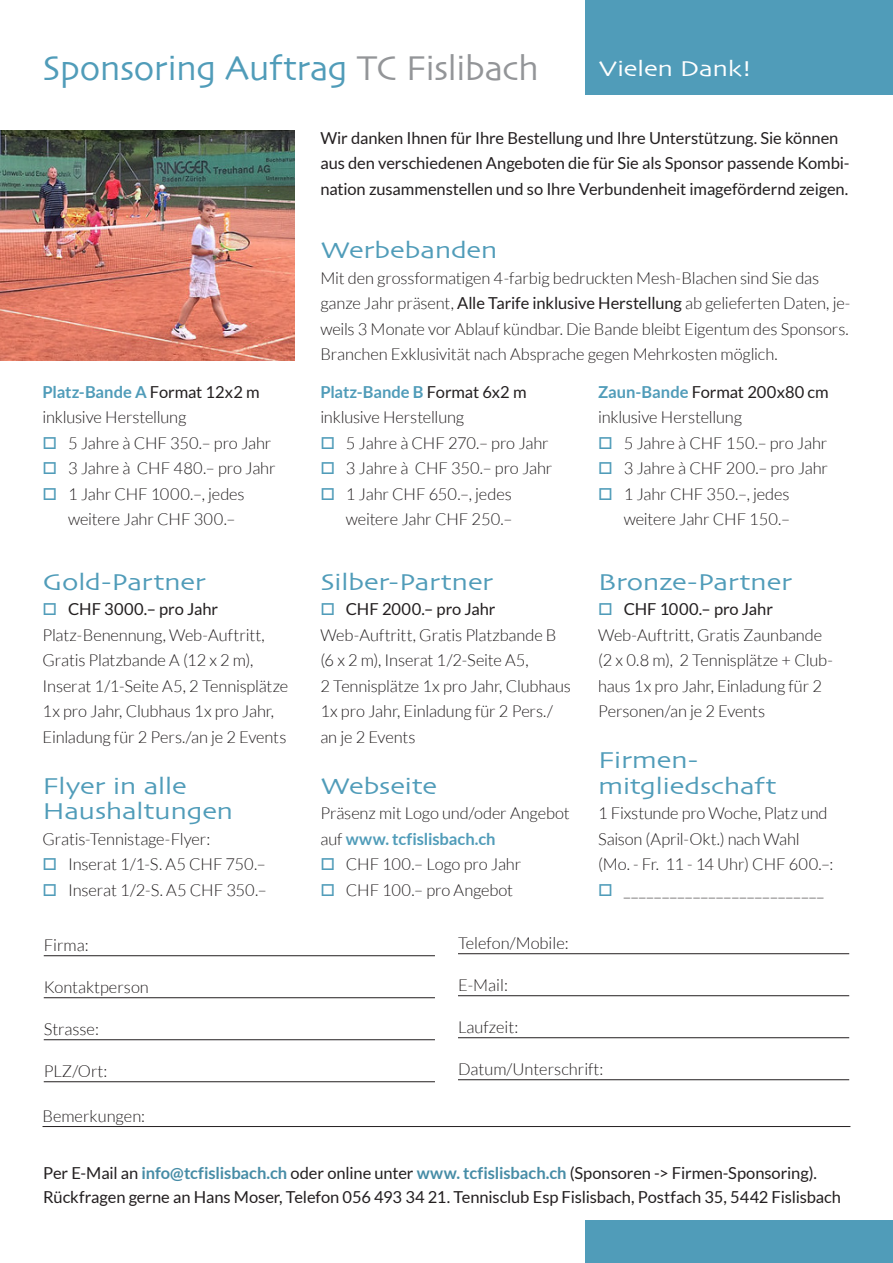
<style>
.page{position:relative;width:893px;height:1263px;background:#fff}
.page>*{position:absolute;margin:0;border:0;box-sizing:border-box;transform-origin:0 0}
.t1{font:36px "Skia Regular 1 1";letter-spacing:-.015em;color:#509cb9}
.t2{font:24px/25.5px "Skia Regular 1 1";letter-spacing:-.015em;color:#509cb9;scale:1.2 1}
.t3{font:22.5px "Skia Regular 1 1";letter-spacing:-.015em;color:#fff;scale:1.2 1}
.t4{font:300 16.5px/25.5px "Lato";letter-spacing:-.01em;color:#231f20}
.t5{font:16.5px/25.5px "Lato";letter-spacing:-.005em;color:#231f20}
.t6{font:700 16.5px "Lato";letter-spacing:-.005em;color:#509cb9}
.s1{color:#939598}
.s2{font-weight:400;color:#231f20}
.s3{color:#509cb9}
.s4{font-weight:400}
.s5{font-weight:700;color:#509cb9}
.s6{font-weight:700;color:#468ca6}
</style>
<div class="page">
<div style="left:585px;top:1220px;width:308px;height:43px;background:#509cb9"></div>
<div style="left:585px;top:0;width:308px;height:94px;background:#509cb9"></div>
<img style="left:0;top:131px;width:295px;height:229px">
<hr style="left:44px;top:955px;width:391px;height:1px;background:#231f20">
<hr style="left:44px;top:997px;width:391px;height:1px;background:#231f20">
<hr style="left:44px;top:1039px;width:391px;height:1px;background:#231f20">
<hr style="left:44px;top:1081px;width:391px;height:1px;background:#231f20">
<hr style="left:458px;top:953px;width:391px;height:1px;background:#231f20">
<hr style="left:458px;top:995px;width:391px;height:1px;background:#231f20">
<hr style="left:458px;top:1037px;width:391px;height:1px;background:#231f20">
<hr style="left:458px;top:1079px;width:391px;height:1px;background:#231f20">
<hr style="left:43px;top:1126px;width:807px;height:1px;background:#231f20">
<p class="t1" style="left:43px;top:46px;width:498px">Sponsoring Auftrag <span class="s1">TC Fislibach</span></p>
<p class="t3" style="left:599px;top:55px;width:130px">Vielen Dank!</p>
<p class="t5" style="left:320px;top:125px;width:531px">Wir danken Ihnen für Ihre Bestellung und Ihre Unterstützung. Sie können aus den verschiedenen Angeboten die für Sie als Sponsor passende Kombi&shy;nation zusammenstellen und so Ihre Verbundenheit imagefördernd zeigen.</p>
<p class="t6" style="left:43px;top:382px;width:219px">Platz-Bande A <span class="s2">Format 12x2 m</span></p>
<p class="t4" style="left:43px;top:404px;width:145px">inklusive Herstellung</p>
<p class="t4" style="left:43px;top:430px;width:230px"><span class="s3">□</span> 5 Jahre à CHF 350.– pro Jahr</p>
<p class="t4" style="left:43px;top:455px;width:235px"><span class="s3">□</span> 3 Jahre à CHF 480.– pro Jahr</p>
<p class="t4" style="left:68px;top:481px;width:178px;text-indent:-26px"><span class="s3">□</span> 1 Jahr CHF 1000.–, jedes weitere Jahr CHF 300.–</p>
<p class="t2" style="left:43px;top:570px;width:138px">Gold-Partner</p>
<p class="t5" style="left:43px;top:596px;width:177px"><span class="s3">□</span> CHF 3000.– pro Jahr</p>
<p class="t4" style="left:43px;top:622px;width:224px">Platz-Benennung, Web-Auftritt,</p>
<p class="t4" style="left:43px;top:647px;width:212px">Gratis Platzbande A (12 x 2 m),</p>
<p class="t4" style="left:43px;top:673px;width:247px">Inserat 1/1-Seite A5, 2 Tennisplätze<br>1x pro Jahr, Clubhaus 1x pro Jahr,</p>
<p class="t4" style="left:43px;top:724px;width:245px">Einladung für 2 Pers./an je 2 Events</p>
<p class="t2" style="left:43px;top:774px;width:161px">Flyer in alle<br>Haushaltungen</p>
<p class="t4" style="left:43px;top:826px;width:169px">Gratis-Tennistage-Flyer:</p>
<p class="t4" style="left:43px;top:851px;width:225px"><span class="s3">□</span> Inserat 1/1-S. A5 CHF 750.–</p>
<p class="t4" style="left:43px;top:877px;width:226px"><span class="s3">□</span> Inserat 1/2-S. A5 CHF 350.–</p>
<p class="t4" style="left:44px;top:933px;width:46px">Firma:</p>
<p class="t4" style="left:44px;top:975px;width:107px">Kontaktperson</p>
<p class="t4" style="left:44px;top:1017px;width:57px">Strasse:</p>
<p class="t4" style="left:44px;top:1059px;width:65px">PLZ/Ort:</p>
<p class="t4" style="left:43px;top:1103px;width:104px">Bemerkungen:</p>
<p class="t2" style="left:320px;top:239px;width:149px">Werbebanden</p>
<p class="t4" style="left:320px;top:265px;width:532px">Mit den grossformatigen 4-farbig bedruckten Mesh-Blachen sind Sie das ganze Jahr präsent, <span class="s4">Alle Tarife inklusive Herstellung</span> ab gelieferten Daten, je&shy;weils 3 Monate vor Ablauf kündbar. Die Bande bleibt Eigentum des Sponsors.<br>Branchen Exklusivität nach Absprache gegen Mehrkosten möglich.</p>
<p class="t6" style="left:320px;top:382px;width:208px">Platz-Bande B <span class="s2">Format 6x2 m</span></p>
<p class="t4" style="left:320px;top:404px;width:145px">inklusive Herstellung</p>
<p class="t4" style="left:320px;top:430px;width:230px"><span class="s3">□</span> 5 Jahre à CHF 270.– pro Jahr</p>
<p class="t4" style="left:320px;top:455px;width:234px"><span class="s3">□</span> 3 Jahre à CHF 350.– pro Jahr</p>
<p class="t4" style="left:320px;top:481px;width:193px;text-align:right"><span class="s3">□</span> 1 Jahr CHF 650.–, jedes weitere Jahr CHF 250.–</p>
<p class="t2" style="left:320px;top:570px;width:146px">Silber-Partner</p>
<p class="t5" style="left:320px;top:596px;width:177px"><span class="s3">□</span> CHF 2000.– pro Jahr</p>
<p class="t4" style="left:320px;top:622px;width:252px">Web-Auftritt, Gratis Platzbande B (6 x 2 m), Inserat 1/2-Seite A5,<br>2 Tennisplätze 1x pro Jahr, Clubhaus<br>1x pro Jahr, Einladung für 2 Pers./ an je 2 Events</p>
<p class="t2" style="left:320px;top:774px;width:99px">Webseite</p>
<p class="t4" style="left:320px;top:800px;width:251px">Präsenz mit Logo und/oder Angebot auf <span class="s5">www. tcfislisbach.ch</span></p>
<p class="t4" style="left:320px;top:851px;width:202px"><span class="s3">□</span> CHF 100.– Logo pro Jahr</p>
<p class="t4" style="left:320px;top:877px;width:194px"><span class="s3">□</span> CHF 100.– pro Angebot</p>
<p class="t5" style="left:598px;top:379px;width:232px"><span class="s5">Zaun-Bande</span> Format 200x80 cm</p>
<p class="t4" style="left:598px;top:404px;width:145px">inklusive Herstellung</p>
<p class="t4" style="left:598px;top:430px;width:231px"><span class="s3">□</span> 5 Jahre à CHF 150.– pro Jahr</p>
<p class="t4" style="left:598px;top:455px;width:231px"><span class="s3">□</span> 3 Jahre à CHF 200.– pro Jahr</p>
<p class="t4" style="left:598px;top:481px;width:193px;text-align:right"><span class="s3">□</span> 1 Jahr CHF 350.–, jedes weitere Jahr CHF 150.–</p>
<p class="t2" style="left:598px;top:570px;width:163px">Bronze-Partner</p>
<p class="t5" style="left:598px;top:596px;width:176px"><span class="s3">□</span> CHF 1000.– pro Jahr</p>
<p class="t4" style="left:598px;top:622px;width:236px">Web-Auftritt, Gratis Zaunbande (2 x 0.8 m), 2 Tennisplätze + Club&shy;haus 1x pro Jahr, Einladung für 2<br>Personen/an je 2 Events</p>
<p class="t2" style="left:598px;top:749px;width:150px">Firmen&shy;mitgliedschaft</p>
<p class="t4" style="left:598px;top:800px;width:237px">1 Fixstunde pro Woche, Platz und<br>Saison (April-Okt.) nach Wahl (Mo. - Fr. 11 - 14 Uhr) CHF 600.–:</p>
<p class="t4" style="left:598px;top:877px;width:227px"><span class="s3">□</span> __________________________</p>
<p class="t4" style="left:458px;top:931px;width:112px">Telefon/Mobile:</p>
<p class="t4" style="left:458px;top:973px;width:51px">E-Mail:</p>
<p class="t4" style="left:458px;top:1015px;width:62px">Laufzeit:</p>
<p class="t4" style="left:458px;top:1057px;width:147px">Datum/Unterschrift:</p>
<p class="t5" style="left:43px;top:1161px;width:799px;line-height:24px">Per E-Mail an <span class="s6">info@tcfislisbach.ch</span> oder online unter <span class="s6">www. tcfislisbach.ch</span> (Sponsoren -&gt; Firmen-Sponsoring).<br>Rückfragen gerne an Hans Moser, Telefon 056 493 34 21. Tennisclub Esp Fislisbach, Postfach 35, 5442 Fislisbach</p>
</div>
